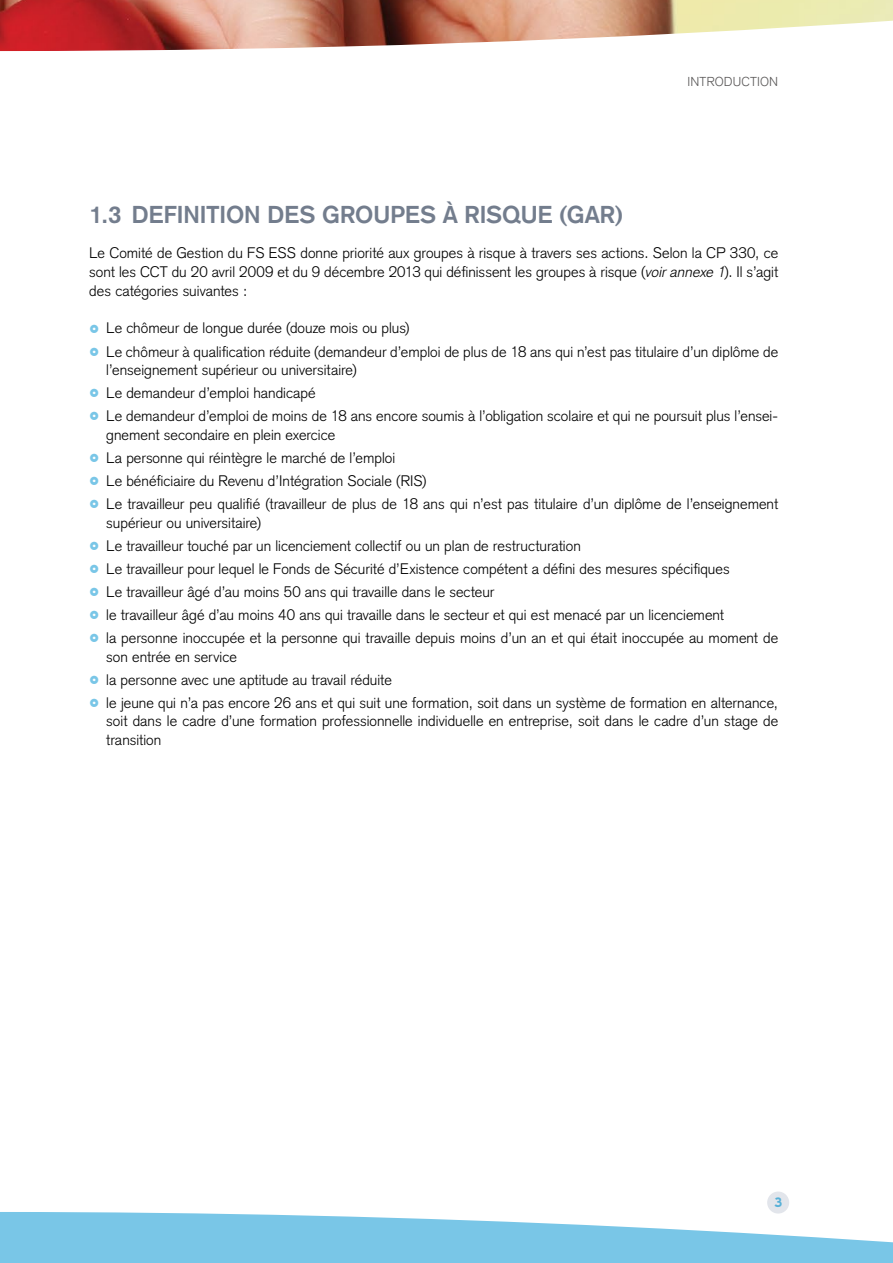
<style>
.page{position:relative;width:893px;height:1263px;background:#fff}
.page>*{position:absolute;margin:0;border:0;box-sizing:border-box;transform-origin:0 0}
.t1{font:700 24px "Basic Commercial LT";letter-spacing:.005em;color:#737d8d}
.txt{font:300 15px/18.8px "Basic Commercial LT";color:#000}
.COV_txt{font:700 13.8px "Expressway Rg";color:#57b0d7}
.t2{font:300 12.75px "Basic Commercial LT";letter-spacing:.015em;color:#5c5a5a}
.s1{font-style:italic}
</style>
<div class="page">
<svg style="left:0;top:1212px;width:893px;height:51px;fill:#79c6e7"></svg>
<img style="left:0;top:0;width:893px;height:51px">
<div style="left:767px;top:1191px;width:22px;height:22px;background:#e2e5eb;border-radius:50%"></div>
<p class="t2" style="left:687px;top:74px;width:92px">INTRODUCTION</p>
<p class="t1" style="left:89px;top:200px;width:535px">1.3 DEFINITION DES GROUPES À RISQUE (GAR)</p>
<p class="txt" style="left:89px;top:244px;width:690px;text-align:justify">Le Comité de Gestion du FS ESS donne priorité aux groupes à risque à travers ses actions. Selon la CP 330, ce sont les CCT du 20 avril 2009 et du 9 décembre 2013 qui définissent les groupes à risque (<span class="s1">voirannexe 1</span>). Il s’agit des catégories suivantes :</p>
<p class="txt" style="left:106px;top:319px;width:305px">Le chômeur de longue durée (douze mois ou plus)</p>
<p class="txt" style="left:106px;top:342px;width:673px">Le chômeur à qualification réduite (demandeur d’emploi de plus de 18 ans qui n’est pas titulaire d’un diplôme de l’enseignement supérieur ou universitaire)</p>
<p class="txt" style="left:106px;top:384px;width:211px">Le demandeur d’emploi handicapé</p>
<p class="txt" style="left:106px;top:407px;width:673px">Le demandeur d’emploi de moins de 18 ans encore soumis à l’obligation scolaire et qui ne poursuit plus l’ensei&shy;gnement secondaire en plein exercice</p>
<p class="txt" style="left:106px;top:448px;width:290px">La personne qui réintègre le marché de l’emploi</p>
<p class="txt" style="left:106px;top:471px;width:322px">Le bénéficiaire du Revenu d’Intégration Sociale (RIS)</p>
<p class="txt" style="left:106px;top:494px;width:673px">Le travailleur peu qualifié (travailleur de plus de 18 ans qui n’est pas titulaire d’un diplôme de l’enseignement supérieur ou universitaire)</p>
<p class="txt" style="left:106px;top:536px;width:476px">Le travailleur touché par un licenciement collectif ou un plan de restructuration</p>
<p class="txt" style="left:106px;top:559px;width:625px">Le travailleur pour lequel le Fonds de Sécurité d’Existence compétent a défini des mesures spécifiques</p>
<p class="txt" style="left:106px;top:582px;width:389px">Le travailleur âgé d’au moins 50 ans qui travaille dans le secteur</p>
<p class="txt" style="left:106px;top:605px;width:619px">le travailleur âgé d’au moins 40 ans qui travaille dans le secteur et qui est menacé par un licenciement</p>
<p class="txt" style="left:106px;top:628px;width:673px">la personne inoccupée et la personne qui travaille depuis moins d’un an et qui était inoccupée au moment de son entrée en service</p>
<p class="txt" style="left:106px;top:670px;width:287px">la personne avec une aptitude au travail réduite</p>
<p class="txt" style="left:106px;top:693px;width:673px;text-align:justify">le jeune qui n’a pas encore 26 ans et qui suit une formation, soit dans un système de formation en alternance, soit dans le cadre d’une formation professionnelle individuelle en entreprise, soit dans le cadre d’un stage de transition</p>
<p class="COV_txt" style="left:774px;top:1193px;width:9px">3</p>
</div>
